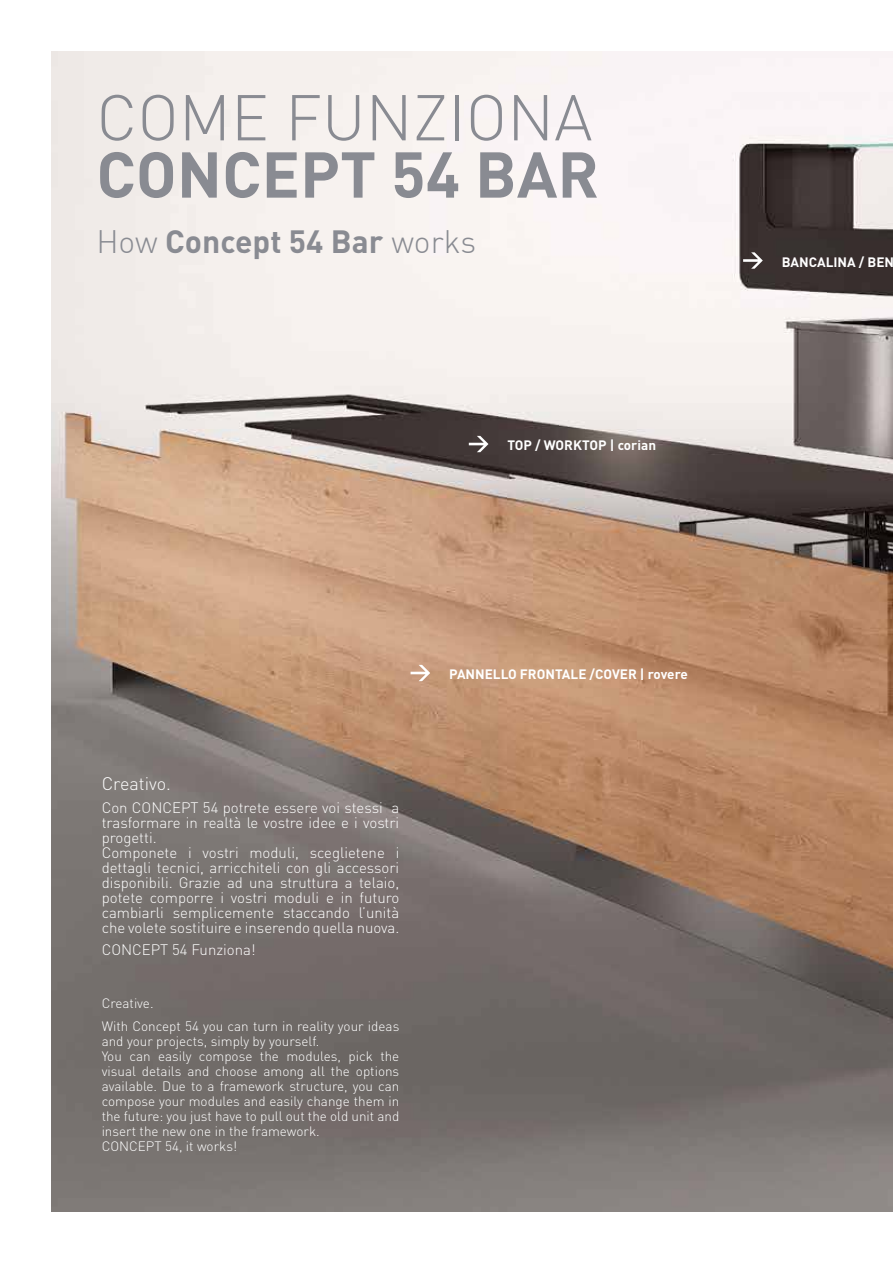
<style>
.page{position:relative;width:893px;height:1263px;background:#fff}
.page>*{position:absolute;margin:0;border:0;box-sizing:border-box;transform-origin:0 0}
.t1{font:300 63.6px "DIN";color:#898b92}
.t2{font:700 63.6px "DIN";color:#898b92}
.t3{font:700 31.8px "DIN";color:#898b92}
.t4{font:300 18px "DIN Pro";color:#fff}
.t5{font:300 15px/15px "DIN Pro";color:#fff}
.t6{font:300 13.5px/15px "DIN Pro";color:#fff}
.t7{font:700 13.5px "DIN";color:#fff}
.s1{font-weight:300}
</style>
<div class="page">
<img style="left:51px;top:51px;width:842px;height:1161px">
<svg style="left:411px;top:665px;width:19px;height:16px"></svg>
<svg style="left:469px;top:436px;width:19px;height:16px"></svg>
<svg style="left:743px;top:252px;width:20px;height:17px"></svg>
<h1 class="t1" style="left:96px;top:78px;width:498px">COME FUNZIONA</h1>
<h1 class="t2" style="left:96px;top:133px;width:504px">CONCEPT 54 BAR</h1>
<h2 class="t3" style="left:96px;top:220px;width:381px"><span class="s1">How</span> Concept 54 Bar <span class="s1">works</span></h2>
<p class="t7" style="left:507px;top:436px;width:150px">TOP / WORKTOP | corian</p>
<p class="t4" style="left:102px;top:771px;width:71px">Creativo.</p>
<p class="t5" style="left:102px;top:799px;width:299px">Con CONCEPT 54 potrete essere voi stessi a trasformare in realtà le vostre idee e i vostri progetti.<br>Componete i vostri moduli, sceglietene i dettagli tecnici, arricchiteli con gli accessori disponibili. Grazie ad una struttura a telaio, potete comporre i vostri moduli e in futuro cambiarli semplicemente staccando l’unità che volete sostituire e inserendo quella nuova.</p>
<p class="t5" style="left:102px;top:941px;width:155px">CONCEPT 54 Funziona!</p>
<p class="t6" style="left:102px;top:992px;width:299px;line-height:22.5px">Creative.<br>With Concept 54 you can turn in reality your ideas</p>
<p class="t6" style="left:102px;top:1033px;width:299px">and your projects, simply by yourself.<br>You can easily compose the modules, pick the visual details and choose among all the options available. Due to a framework structure, you can compose your modules and easily change them in the future: you just have to pull out the old unit and insert the new one in the framework.<br>CONCEPT 54, it works!</p>
<p class="t7" style="left:449px;top:665px;width:240px">PANNELLO FRONTALE /COVER | rovere</p>
<p class="t7" style="left:782px;top:253px;width:114px">BANCALINA / BEN</p>
</div>
